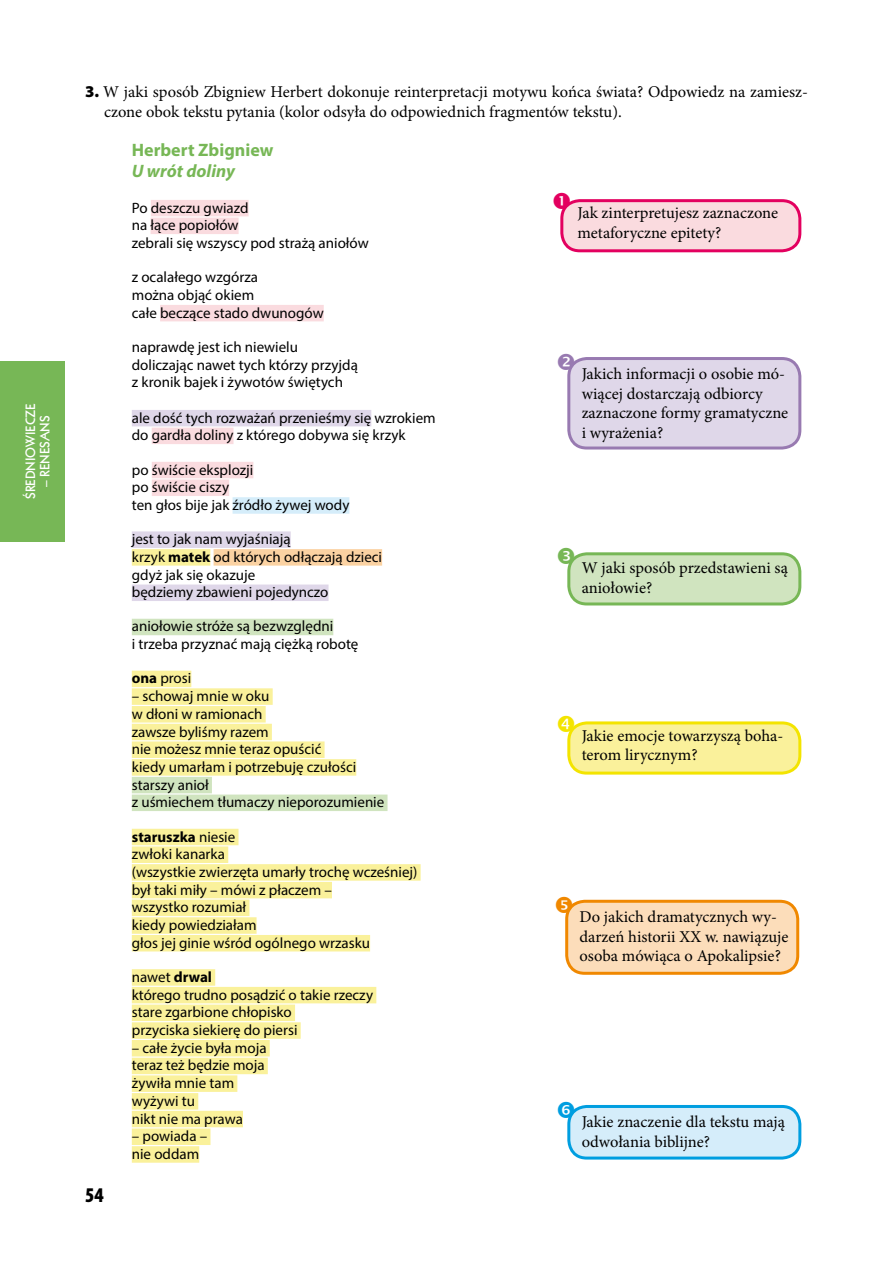
<style>
.page{position:relative;width:893px;height:1263px;background:#fff}
.page>*{position:absolute;margin:0;border:0;box-sizing:border-box;transform-origin:0 0}
.t1{font:900 condensed 21px "Myriad Pro";color:#000}
.t2{font:700 18px "Myriad Pro";color:#77b756}
.t3{font:italic 700 18px "Myriad Pro";color:#77b756}
.t4{font:16.5px/19.5px "Minion Pro";color:#000}
.t5{font:15px/17.7px "Myriad Pro";color:#000}
.t6{font:700 12px "Geometr 231 PL";color:#fff}
.s1{font-family:"Myriad Pro";font-weight:900}
.s2{font-weight:700}
</style>
<div class="page">
<div style="left:0;top:361px;width:65px;height:180px;background:#77b756"></div>
<div style="left:151px;top:200px;width:98px;height:16px;background:#fadbdf"></div>
<div style="left:151px;top:218px;width:88px;height:16px;background:#fadbdf"></div>
<div style="left:160px;top:305px;width:164px;height:16px;background:#fadbdf"></div>
<div style="left:132px;top:410px;width:239px;height:16px;background:#dfd7e9"></div>
<div style="left:152px;top:428px;width:81px;height:16px;background:#fadbdf"></div>
<div style="left:152px;top:462px;width:101px;height:16px;background:#fadbdf"></div>
<div style="left:152px;top:479px;width:77px;height:17px;background:#fadbdf"></div>
<div style="left:233px;top:497px;width:116px;height:17px;background:#d5edfa"></div>
<div style="left:132px;top:531px;width:159px;height:17px;background:#dfd7e9"></div>
<div style="left:132px;top:549px;width:78px;height:17px;background:#faf19b"></div>
<div style="left:214px;top:549px;width:168px;height:17px;background:#fbd2a2"></div>
<div style="left:132px;top:584px;width:197px;height:17px;background:#dfd7e9"></div>
<div style="left:132px;top:619px;width:201px;height:16px;background:#d0e4bf"></div>
<div style="left:132px;top:671px;width:59px;height:16px;background:#faf19b"></div>
<div style="left:132px;top:688px;width:141px;height:17px;background:#faf19b"></div>
<div style="left:132px;top:706px;width:134px;height:16px;background:#faf19b"></div>
<div style="left:132px;top:724px;width:140px;height:16px;background:#faf19b"></div>
<div style="left:132px;top:741px;width:193px;height:17px;background:#faf19b"></div>
<div style="left:132px;top:759px;width:224px;height:17px;background:#faf19b"></div>
<div style="left:132px;top:777px;width:80px;height:16px;background:#d0e4bf"></div>
<div style="left:132px;top:794px;width:255px;height:17px;background:#d0e4bf"></div>
<div style="left:132px;top:829px;width:106px;height:16px;background:#faf19b"></div>
<div style="left:132px;top:846px;width:96px;height:17px;background:#faf19b"></div>
<div style="left:132px;top:864px;width:289px;height:17px;background:#faf19b"></div>
<div style="left:132px;top:882px;width:200px;height:16px;background:#faf19b"></div>
<div style="left:132px;top:899px;width:117px;height:17px;background:#faf19b"></div>
<div style="left:132px;top:917px;width:125px;height:17px;background:#faf19b"></div>
<div style="left:132px;top:935px;width:238px;height:16px;background:#faf19b"></div>
<div style="left:132px;top:969px;width:83px;height:17px;background:#faf19b"></div>
<div style="left:132px;top:987px;width:244px;height:16px;background:#faf19b"></div>
<div style="left:132px;top:1004px;width:163px;height:17px;background:#faf19b"></div>
<div style="left:132px;top:1022px;width:169px;height:17px;background:#faf19b"></div>
<div style="left:132px;top:1040px;width:138px;height:16px;background:#faf19b"></div>
<div style="left:132px;top:1058px;width:136px;height:16px;background:#faf19b"></div>
<div style="left:132px;top:1075px;width:105px;height:17px;background:#faf19b"></div>
<div style="left:132px;top:1093px;width:66px;height:16px;background:#faf19b"></div>
<div style="left:132px;top:1111px;width:111px;height:16px;background:#faf19b"></div>
<div style="left:132px;top:1128px;width:78px;height:17px;background:#faf19b"></div>
<div style="left:132px;top:1146px;width:67px;height:17px;background:#faf19b"></div>
<div style="left:562px;top:201px;width:238px;height:50px;background:#fadbdf;border-radius:18px"></div>
<div style="left:560px;top:199px;width:241px;height:53px;border:3px solid #e3005f;border-radius:18px"></div>
<div style="left:569px;top:358px;width:231px;height:90px;background:#dfd7e9;border-radius:18px"></div>
<div style="left:567px;top:357px;width:234px;height:92px;border:3px solid #987ab1;border-radius:18px"></div>
<div style="left:569px;top:554px;width:231px;height:50px;background:#d0e4bf;border-radius:18px"></div>
<div style="left:567px;top:552px;width:234px;height:53px;border:3px solid #77b756;border-radius:18px"></div>
<div style="left:569px;top:723px;width:231px;height:50px;background:#faf19b;border-radius:18px"></div>
<div style="left:567px;top:721px;width:234px;height:54px;border:3px solid #f3e400;border-radius:18px"></div>
<div style="left:567px;top:901px;width:231px;height:72px;background:#fcddba;border-radius:18px"></div>
<div style="left:565px;top:900px;width:234px;height:75px;border:3px solid #f08800;border-radius:18px"></div>
<div style="left:569px;top:1106px;width:231px;height:52px;background:#d5edfa;border-radius:18px"></div>
<div style="left:567px;top:1105px;width:234px;height:54px;border:3px solid #009ee0;border-radius:18px"></div>
<svg style="left:562px;top:201px;width:8px;height:8px"></svg>
<svg style="left:568px;top:361px;width:6px;height:9px"></svg>
<svg style="left:568px;top:556px;width:6px;height:8px"></svg>
<svg style="left:569px;top:725px;width:5px;height:7px"></svg>
<svg style="left:566px;top:904px;width:6px;height:9px"></svg>
<svg style="left:568px;top:1109px;width:6px;height:9px"></svg>
<p class="t6" style="left:22px;top:499px;width:97px;rotate:-90deg">ŚREDNIOWIECZE</p>
<p class="t6" style="left:36px;top:487px;width:73px;rotate:-90deg">– RENESANS</p>
<p class="t4" style="left:104px;top:82px;width:705px;text-indent:-19px"><span class="s1">3.</span> W jaki sposób Zbigniew Herbert dokonuje reinterpretacji motywu końca świata? Odpowiedz na zamiesz&shy;czone obok tekstu pytania (kolor odsyła do odpowiednich fragmentów tekstu).</p>
<p class="t2" style="left:132px;top:138px;width:143px">Herbert Zbigniew</p>
<p class="t3" style="left:132px;top:159px;width:105px">U wrót doliny</p>
<p class="t5" style="left:132px;top:198px;width:238px">Po deszczu gwiazd<br>na łące popiołów<br>zebrali się wszyscy pod strażą aniołów</p>
<p class="t5" style="left:132px;top:268px;width:193px">z ocalałego wzgórza<br>można objąć okiem<br>całe beczące stado dwunogów</p>
<p class="t5" style="left:132px;top:338px;width:228px">naprawdę jest ich niewielu doliczając nawet tych którzy przyjdą z kronik bajek i żywotów świętych</p>
<p class="t5" style="left:132px;top:408px;width:305px">ale dość tych rozważań przenieśmy się wzrokiem do gardła doliny z którego dobywa się krzyk</p>
<p class="t5" style="left:132px;top:460px;width:219px">po świście eksplozji<br>po świście ciszy<br>ten głos bije jak źródło żywej wody</p>
<p class="t5" style="left:132px;top:530px;width:252px">jest to jak nam wyjaśniają<br>krzyk <span class="s2">matek</span> od których odłączają dzieci gdyż jak się okazuje<br>będziemy zbawieni pojedynczo</p>
<p class="t5" style="left:132px;top:617px;width:228px">aniołowie stróże są bezwzględni<br>i trzeba przyznać mają ciężką robotę</p>
<p class="t5" style="left:132px;top:669px;width:61px"><span class="s2">ona</span> prosi</p>
<p class="t5" style="left:132px;top:687px;width:254px">– schowaj mnie w oku<br>w dłoni w ramionach<br>zawsze byliśmy razem<br>nie możesz mnie teraz opuścić<br>kiedy umarłam i potrzebuję czułości starszy anioł<br>z uśmiechem tłumaczy nieporozumienie</p>
<p class="t5" style="left:132px;top:827px;width:287px"><span class="s2">staruszka</span> niesie<br>zwłoki kanarka<br>(wszystkie zwierzęta umarły trochę wcześniej) był taki miły – mówi z płaczem –<br>wszystko rozumiał<br>kiedy powiedziałam<br>głos jej ginie wśród ogólnego wrzasku</p>
<p class="t5" style="left:132px;top:968px;width:243px">nawet <span class="s2">drwal<br></span>którego trudno posądzić o takie rzeczy stare zgarbione chłopisko<br>przyciska siekierę do piersi</p>
<p class="t5" style="left:132px;top:1038px;width:136px">– całe życie była moja teraz też będzie moja żywiła mnie tam wyżywi tu<br>nikt nie ma prawa</p>
<p class="t5" style="left:132px;top:1127px;width:77px">– powiada – nie oddam</p>
<p class="t4" style="left:577px;top:203px;width:202px">Jak zinterpretujesz zaznaczone metaforyczne epitety?</p>
<p class="t4" style="left:582px;top:364px;width:208px">Jakich informacji o osobie mó&shy;wiącej dostarczają odbiorcy zaznaczone formy gramatyczne i wyrażenia?</p>
<p class="t4" style="left:582px;top:558px;width:208px">W jaki sposób przedstawieni są aniołowie?</p>
<p class="t4" style="left:582px;top:726px;width:201px">Jakie emocje towarzyszą boha&shy;terom lirycznym?</p>
<p class="t4" style="left:580px;top:907px;width:210px">Do jakich dramatycznych wy&shy;darzeń historii XX w. nawiązuje osoba mówiąca o Apokalipsie?</p>
<p class="t4" style="left:582px;top:1112px;width:205px">Jakie znaczenie dla tekstu mają odwołania biblijne?</p>
<h1 class="t1" style="left:85px;top:1183px;width:20px">54</h1>
</div>
